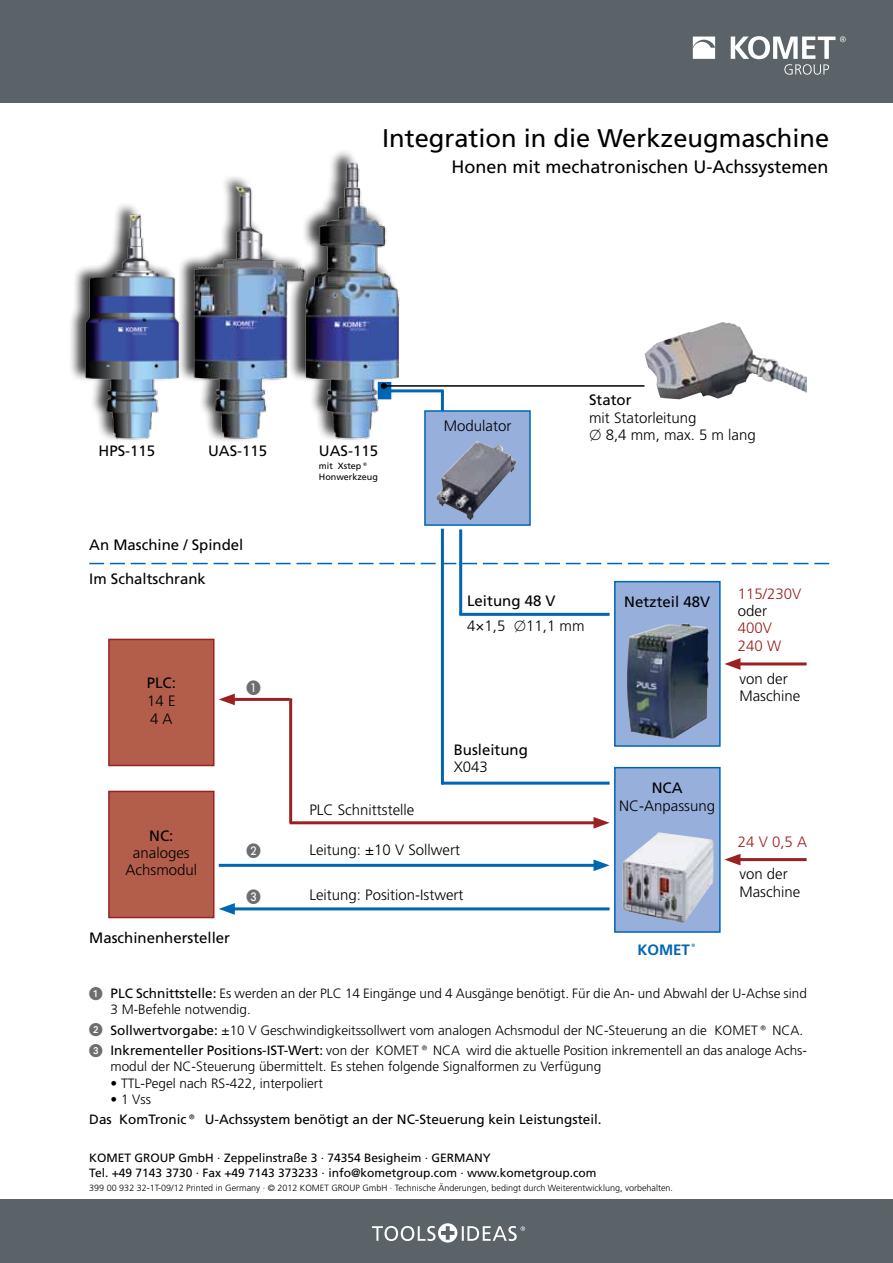
<style>
.page{position:relative;width:893px;height:1263px;background:#fff}
.page>*{position:absolute;margin:0;border:0;box-sizing:border-box;transform-origin:0 0}
.t1{font:25.5px "Frutiger CE";color:#000}
.t2{font:18px "Frutiger CE";color:#000}
.t3{font:300 15px/17.2px "Frutiger CE";color:#000}
.t4{font:15px "Frutiger CE";color:#000}
.t5{font:300 15px/17.2px "Frutiger CE";color:#9b2022}
.t6{font:700 15px "Frutiger CE";color:#0066b3}
.t7{font:300 13.5px/16.2px "Frutiger CE";color:#000}
.t8{font:13.5px "Frutiger CE";color:#000}
.t9{font:12px/14.4px "Frutiger CE";color:#000}
.t10{font:300 9px "Frutiger CE";color:#000}
.t11{font:9px/10.8px "Frutiger CE";color:#000}
.s1{font-family:"European Pi Two";font-weight:400}
.s2{font-weight:400}
.s3{font-family:"European Pi One";font-weight:400;color:#6d6e71}
</style>
<div class="page">
<div style="left:0;top:0;width:893px;height:102px;background:#5b6368"></div>
<div style="left:0;top:1199px;width:893px;height:64px;background:#5b6368"></div>
<svg style="left:372px;top:1223px;width:153px;height:19px"></svg>
<svg style="left:731px;top:36px;width:115px;height:39px"></svg>
<svg style="left:693px;top:37px;width:22px;height:22px"></svg>
<div style="left:424px;top:410px;width:107px;height:116px;background:#96afdb;border:2px solid #0066b3"></div>
<div style="left:614px;top:767px;width:107px;height:166px;background:#96afdb;border:2px solid #0066b3"></div>
<div style="left:614px;top:581px;width:107px;height:166px;background:#96afdb;border:2px solid #0066b3"></div>
<hr style="left:219px;top:864px;width:380px;height:3px;background:#0066b3">
<svg style="left:593px;top:859px;width:17px;height:12px"></svg>
<hr style="left:229px;top:907px;width:381px;height:3px;background:#0066b3">
<svg style="left:219px;top:903px;width:16px;height:12px"></svg>
<hr style="left:229px;top:698px;width:61px;height:3px;background:#9b2022">
<svg style="left:219px;top:693px;width:16px;height:12px"></svg>
<hr style="left:289px;top:698px;width:3px;height:125px;background:#9b2022">
<hr style="left:290px;top:821px;width:309px;height:3px;background:#9b2022">
<svg style="left:593px;top:817px;width:17px;height:12px"></svg>
<hr style="left:442px;top:782px;width:168px;height:3px;background:#0066b3">
<hr style="left:459px;top:613px;width:151px;height:3px;background:#0066b3">
<hr style="left:459px;top:529px;width:3px;height:86px;background:#0066b3">
<hr style="left:441px;top:529px;width:3px;height:256px;background:#0066b3">
<svg style="left:89px;top:563px;width:740px;height:1px"></svg>
<hr style="left:384px;top:385px;width:260px;height:2px;background:#000">
<img style="left:627px;top:623px;width:78px;height:116px">
<hr style="left:379px;top:389px;width:65px;height:3px;background:#0066b3">
<div style="left:108px;top:639px;width:106px;height:127px;background:#b35e4b;border:2px solid #9b2022"></div>
<div style="left:108px;top:791px;width:106px;height:127px;background:#b35e4b;border:2px solid #9b2022"></div>
<hr style="left:735px;top:662px;width:72px;height:3px;background:#9b2022">
<svg style="left:724px;top:658px;width:16px;height:12px"></svg>
<hr style="left:735px;top:858px;width:72px;height:3px;background:#9b2022">
<svg style="left:724px;top:854px;width:16px;height:11px"></svg>
<hr style="left:441px;top:391px;width:3px;height:20px;background:#0066b3">
<img style="left:436px;top:441px;width:80px;height:79px">
<img style="left:622px;top:832px;width:92px;height:91px">
<img style="left:644px;top:322px;width:163px;height:77px">
<div style="left:288px;top:148px;width:110px;height:294px;background:#000;opacity:.75"></div>
<img style="left:294px;top:160px;width:116px;height:282px">
<div style="left:68px;top:201px;width:111px;height:241px;background:#000;opacity:.75"></div>
<img style="left:81px;top:208px;width:95px;height:234px">
<div style="left:176px;top:173px;width:129px;height:269px;background:#000;opacity:.75"></div>
<img style="left:189px;top:183px;width:125px;height:259px">
<h1 class="t1" style="left:382px;top:124px;width:449px">Integration in die Werkzeugmaschine</h1>
<h2 class="t2" style="left:452px;top:156px;width:379px">Honen mit mechatronischen U-Achssystemen</h2>
<p class="t4" style="left:99px;top:442px;width:58px">HPS-115</p>
<p class="t4" style="left:208px;top:442px;width:61px">UAS-115</p>
<p class="t4" style="left:319px;top:442px;width:61px">UAS-115</p>
<p class="t4" style="left:89px;top:536px;width:156px">An Maschine / Spindel</p>
<p class="t4" style="left:89px;top:570px;width:118px">Im Schaltschrank</p>
<p class="t4" style="left:147px;top:674px;width:31px">PLC:</p>
<p class="t3" style="left:147px;top:691px;width:30px;line-height:18px">14 E<br>4 A</p>
<p class="t11" style="left:319px;top:460px;width:61px">mit Xstep®<br>Honwerkzeug</p>
<p class="t3" style="left:309px;top:801px;width:106px">PLC Schnittstelle</p>
<p class="t3" style="left:444px;top:417px;width:69px">Modulator</p>
<p class="t4" style="left:589px;top:391px;width:44px">Stator</p>
<p class="t3" style="left:589px;top:409px;width:168px">mit Statorleitung<br><span class="s1">x</span> 8,4 mm, max. 5 m lang</p>
<p class="t3" style="left:467px;top:587px;width:119px;line-height:25.8px"><span class="s2">Leitung 48 V<br></span>4×1,5 <span class="s1">x</span>11,1 mm</p>
<p class="t4" style="left:454px;top:741px;width:76px">Busleitung</p>
<p class="t3" style="left:454px;top:758px;width:36px">X043</p>
<p class="t4" style="left:624px;top:593px;width:87px">Netzteil 48V</p>
<p class="t5" style="left:738px;top:585px;width:65px">115/230V</p>
<p class="t5" style="left:738px;top:619px;width:45px">400V<br>240 W</p>
<p class="t3" style="left:738px;top:602px;width:31px">oder</p>
<p class="t3" style="left:739px;top:669px;width:62px">von der<br>Maschine</p>
<p class="t4" style="left:652px;top:779px;width:32px">NCA</p>
<p class="t3" style="left:619px;top:796px;width:97px">NC-Anpassung</p>
<p class="t4" style="left:149px;top:827px;width:26px">NC:</p>
<p class="t3" style="left:125px;top:844px;width:73px;text-align:center">analoges<br>Achsmodul</p>
<p class="t4" style="left:89px;top:929px;width:142px">Maschinenhersteller</p>
<p class="t3" style="left:309px;top:841px;width:152px">Leitung: ±10 V Sollwert</p>
<p class="t3" style="left:309px;top:886px;width:156px">Leitung: Position-Istwert</p>
<p class="t6" style="left:637px;top:941px;width:61px">KOMET<sup>®</sup></p>
<p class="t5" style="left:738px;top:833px;width:71px">24 V 0,5 A</p>
<p class="t3" style="left:739px;top:865px;width:62px">von der<br>Maschine</p>
<p class="t7" style="left:111px;top:985px;width:698px;text-indent:-21px"><span class="s3">1</span> <span class="s2">PLC Schnittstelle:</span> Es werden an der PLC 14 Eingänge und 4 Ausgänge benötigt. Für die An- und Abwahl der U-Achse sind<br>3 M-Befehle notwendig.</p>
<p class="t7" style="left:89px;top:1020px;width:719px;line-height:20.4px"><span class="s3">2</span> <span class="s2">Sollwertvorgabe:</span> ±10 V Geschwindigkeitssollwert vom analogen Achsmodul der NC-Steuerung an die KOMET® NCA.<br><span class="s3">3</span> <span class="s2">Inkrementeller Positions-IST-Wert:</span> von der KOMET® NCA wird die aktuelle Position inkrementell an das analoge Achs-</p>
<p class="t7" style="left:111px;top:1058px;width:492px">modul der NC-Steuerung übermittelt. Es stehen folgende Signalformen zu Verfügung</p>
<p class="t7" style="left:111px;top:1075px;width:214px">• TTL-Pegel nach RS-422, interpoliert</p>
<p class="t7" style="left:111px;top:1091px;width:42px">• 1 Vss</p>
<p class="t8" style="left:89px;top:1112px;width:514px">Das KomTronic® U-Achssystem benötigt an der NC-Steuerung kein Leistungsteil.</p>
<p class="t9" style="left:89px;top:1151px;width:509px">KOMET GROUP GmbH · Zeppelinstraße 3 · 74354 Besigheim · GERMANY<br>Tel. +49 7143 3730 · Fax +49 7143 373233 · info@kometgroup.com · www.kometgroup.com</p>
<p class="t10" style="left:89px;top:1182px;width:585px">399 00 932 32-1T-09/12 Printed in Germany · © 2012 KOMET GROUP GmbH · Technische Änderungen, bedingt durch Weiterentwicklung, vorbehalten.</p>
</div>
